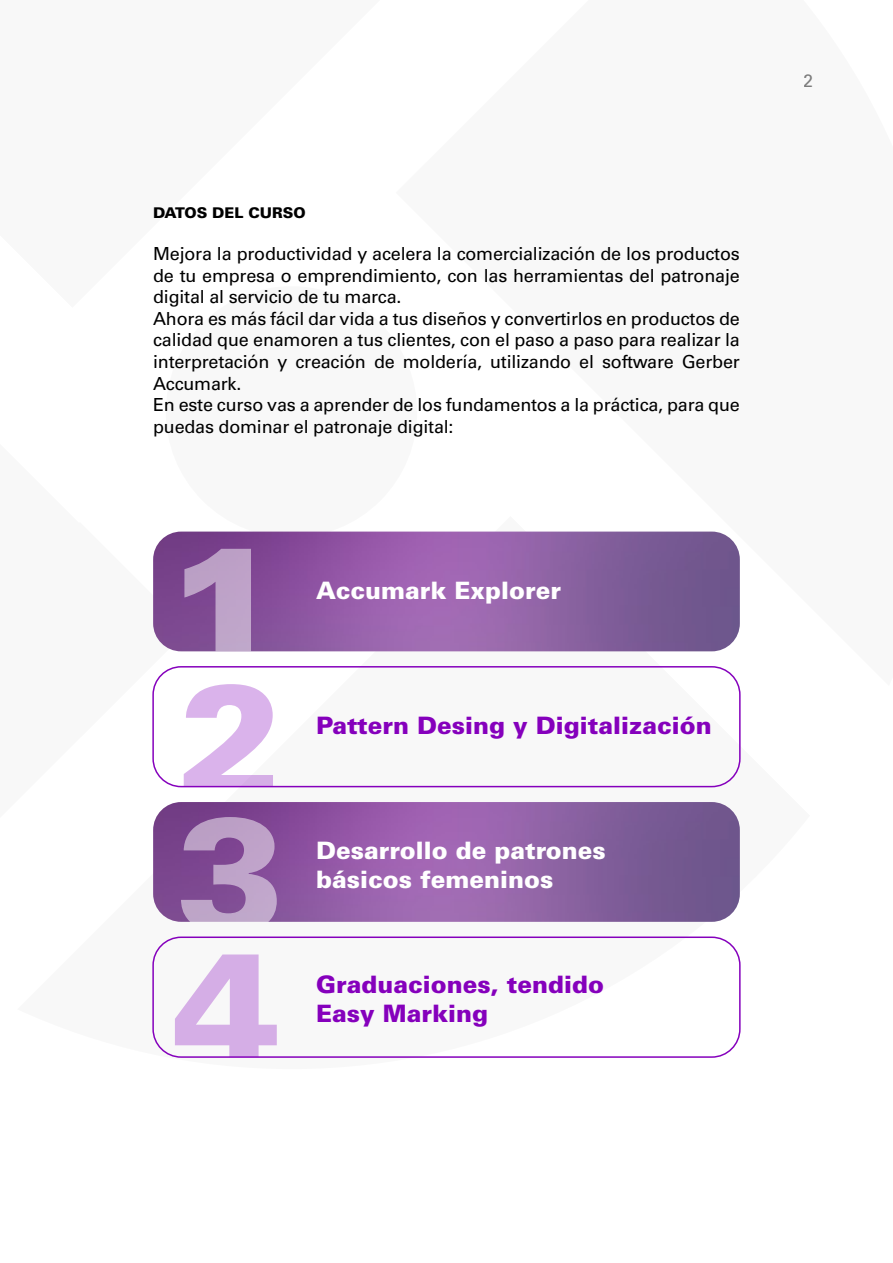
<style>
.page{position:relative;width:893px;height:1263px;background:#fff}
.page>*{position:absolute;margin:0;border:0;box-sizing:border-box;transform-origin:0 0}
.t1{font:900 24px/28.8px "Univers LT Std";color:#8500bc}
.t2{font:900 24px/28.8px "Univers LT Std";color:#fff}
.t3{font:18px/21.6px "Univers LT Std";letter-spacing:-.01em;color:#000}
.t4{font:900 14.7px "Univers LT Std";color:#000}
</style>
<div class="page">
<svg style="left:155px;top:531px;width:583px;height:524px"></svg>
<img style="left:153px;top:532px;width:587px;height:119px">
<svg style="left:184px;top:549px;width:67px;height:102px;background:#a783b4"></svg>
<div style="left:152px;top:936px;width:589px;height:122px;border:2px solid #8500bc;border-radius:28px"></div>
<svg style="left:175px;top:954px;width:102px;height:103px"></svg>
<div style="left:152px;top:666px;width:589px;height:121px;border:2px solid #8500bc;border-radius:28px"></div>
<svg style="left:184px;top:684px;width:89px;height:102px"></svg>
<img style="left:153px;top:802px;width:587px;height:120px">
<svg style="left:181px;top:817px;width:96px;height:105px;background:#a27bb0"></svg>
<p class="t4" style="left:153px;top:204px;width:154px">DATOS DEL CURSO</p>
<p class="t3" style="left:153px;top:243px;width:588px">Mejora la productividad y acelera la comercialización de los productos de tu empresa o emprendimiento, con las herramientas del patronaje digital al servicio de tu marca.<br>Ahora es más fácil dar vida a tus diseños y convertirlos en productos de calidad que enamoren a tus clientes, con el paso a paso para realizar la interpretación y creación de moldería, utilizando el software Gerber Accumark.<br>En este curso vas a aprender de los fundamentos a la práctica, para que puedas dominar el patronaje digital:</p>
<h1 class="t2" style="left:316px;top:576px;width:246px">Accumark Explorer</h1>
<h1 class="t1" style="left:316px;top:711px;width:397px">Pattern Desing y Digitalización</h1>
<h1 class="t2" style="left:316px;top:836px;width:291px">Desarrollo de patrones básicos femeninos</h1>
<h1 class="t1" style="left:316px;top:969px;width:289px">Graduaciones, tendido<br>Easy Marking</h1>
<p class="t3" style="left:804px;top:70px;width:12px">2</p>
</div>
